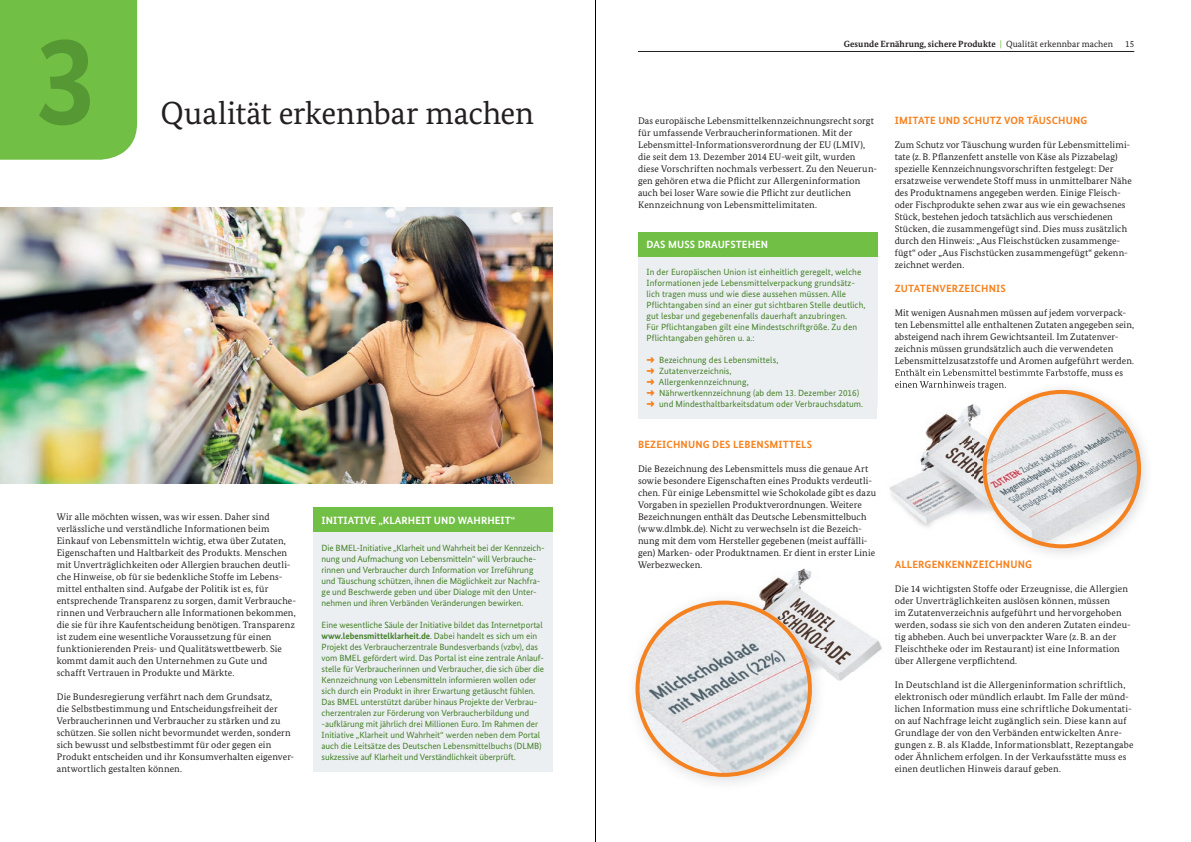
<style>
.page{position:relative;width:1191px;height:842px;background:#fff}
.page>*{position:absolute;margin:0;border:0;box-sizing:border-box;transform-origin:0 0}
.t1{font:700 127.6px "Bundes Sans";color:#569834}
.t2{font:32px "Bundes Serif";letter-spacing:-.01em;color:#231f20}
.t3{font:700 10.5px "Bundes Sans";letter-spacing:.015em;color:#f58220}
.t4{font:700 10.5px "Bundes Sans";letter-spacing:.005em;color:#fff}
.t5{font:9.5px/12px "Bundes Serif";letter-spacing:.01em;color:#231f20}
.t6{font:9px/11px "Bundes Sans";letter-spacing:-.005em;color:#45802a}
.t7{font:700 9px "Bundes Serif";letter-spacing:.005em;color:#231f20}
.t8{font:9px "Bundes Serif";color:#231f20}
.s1{font-weight:700}
.s2{font-weight:400;color:#71bf44}
.s3{font-weight:400}
</style>
<div class="page">
<img style="left:797px;top:568px;width:15px;height:4px">
<img style="left:762px;top:572px;width:50px;height:18px">
<img style="left:826px;top:607px;width:56px;height:74px">
<div style="left:638px;top:253px;width:239px;height:166px;background:#ebeff1"></div>
<div style="left:638px;top:232px;width:239px;height:24px;background:#71bf44"></div>
<div style="left:0;top:0;width:137px;height:160px;background:#71bf44"></div>
<hr style="left:638px;top:51px;width:496px;height:1px;background:#231f20">
<div style="left:313px;top:529px;width:240px;height:243px;background:#ebeff1"></div>
<div style="left:313px;top:508px;width:240px;height:24px;background:#71bf44"></div>
<img style="left:634px;top:600px;width:183px;height:183px">
<img style="left:714px;top:590px;width:112px;height:29px">
<img style="left:810px;top:619px;width:16px;height:29px">
<img style="left:812px;top:648px;width:14px;height:57px">
<img style="left:635px;top:603px;width:79px;height:174px">
<img style="left:733px;top:601px;width:61px;height:2px">
<img style="left:810px;top:635px;width:2px;height:70px">
<img style="left:637px;top:603px;width:173px;height:172px">
<div style="left:635px;top:601px;width:177px;height:176px;border:4px solid #f58220;border-radius:50%"></div>
<img style="left:877px;top:372px;width:96px;height:155px">
<img style="left:973px;top:408px;width:1px;height:105px">
<img style="left:895px;top:372px;width:173px;height:5px">
<img style="left:895px;top:381px;width:79px;height:9px">
<img style="left:1038px;top:389px;width:108px;height:165px">
<img style="left:974px;top:560px;width:57px;height:1px">
<img style="left:974px;top:389px;width:94px;height:26px">
<img style="left:974px;top:415px;width:8px;height:98px">
<img style="left:1036px;top:548px;width:32px;height:2px">
<img style="left:974px;top:382px;width:32px;height:8px">
<img style="left:998px;top:390px;width:55px;height:2px">
<img style="left:982px;top:435px;width:2px;height:78px">
<img style="left:1031px;top:546px;width:22px;height:2px">
<img style="left:984px;top:392px;width:155px;height:154px">
<div style="left:982px;top:390px;width:159px;height:158px;border:4px solid #f58220;border-radius:50%"></div>
<img style="left:0;top:208px;width:553px;height:276px">
<hr style="left:595px;top:0;width:1px;height:842px;background:#010000">
<h1 class="t1" style="left:34px;top:2px;width:65px">3</h1>
<h2 class="t2" style="left:161px;top:93px;width:375px">Qualität erkennbar machen</h2>
<p class="t5" style="left:57px;top:510px;width:241px">Wir alle möchten wissen, was wir essen. Daher sind verlässliche und verständliche Informationen beim Einkauf von Lebensmitteln wichtig, etwa über Zutaten, Eigenschaften und Haltbarkeit des Produkts. Menschen mit Unverträglichkeiten oder Allergien brauchen deutli&shy;che Hinweise, ob für sie bedenkliche Stoffe im Lebens&shy;mittel enthalten sind. Aufgabe der Politik ist es, für entsprechende Transparenz zu sorgen, damit Verbrauche&shy;rinnen und Verbrauchern alle Informationen bekommen, die sie für ihre Kaufentscheidung benötigen. Transparenz ist zudem eine wesentliche Voraussetzung für einen funktionierenden Preis- und Qualitätswettbewerb. Sie kommt damit auch den Unternehmen zu Gute und schafft Vertrauen in Produkte und Märkte.</p>
<p class="t5" style="left:57px;top:690px;width:239px">Die Bundesregierung verfährt nach dem Grundsatz,<br>die Selbstbestimmung und Entscheidungsfreiheit der Verbraucherinnen und Verbraucher zu stärken und zu schützen. Sie sollen nicht bevormundet werden, sondern sich bewusst und selbstbestimmt für oder gegen ein Produkt entscheiden und ihr Konsumverhalten eigenver&shy;antwortlich gestalten können.</p>
<p class="t4" style="left:322px;top:514px;width:195px">INITIATIVE „KLARHEIT UND WAHRHEIT“</p>
<p class="t6" style="left:321px;top:542px;width:225px">Die BMEL-Initiative „Klarheit und Wahrheit bei der Kennzeich&shy;nung und Aufmachung von Lebensmitteln“ will Verbrauche&shy;rinnen und Verbraucher durch Information vor Irreführung und Täuschung schützen, ihnen die Möglichkeit zur Nachfra&shy;ge und Beschwerde geben und über Dialoge mit den Unter&shy;nehmen und ihren Verbänden Veränderungen bewirken.</p>
<p class="t6" style="left:321px;top:619px;width:224px">Eine wesentliche Säule der Initiative bildet das Internetportal <span class="s1">www.lebensmittelklarheit.de</span>. Dabei handelt es sich um ein Projekt des Verbraucherzentrale Bundesverbands (vzbv), das vom BMEL gefördert wird. Das Portal ist eine zentrale Anlauf&shy;stelle für Verbraucherinnen und Verbraucher, die sich über die Kennzeichnung von Lebensmitteln informieren wollen oder sich durch ein Produkt in ihrer Erwartung getäuscht fühlen.<br>Das BMEL unterstützt darüber hinaus Projekte der Verbrau&shy;cherzentralen zur Förderung von Verbraucherbildung und -aufklärung mit jährlich drei Millionen Euro. Im Rahmen der Initiative „Klarheit und Wahrheit“ werden neben dem Portal auch die Leitsätze des Deutschen Lebensmittelbuchs (DLMB) sukzessive auf Klarheit und Verständlichkeit überprüft.</p>
<p class="t7" style="left:844px;top:38px;width:271px">Gesunde Ernährung, sichere Produkte <span class="s2">|</span> <span class="s3">Qualität erkennbar machen</span></p>
<p class="t8" style="left:1125px;top:38px;width:11px">15</p>
<p class="t5" style="left:638px;top:114px;width:241px">Das europäische Lebensmittelkennzeichnungsrecht sorgt für umfassende Verbraucherinformationen. Mit der Lebensmittel-Informationsverordnung der EU (LMIV), die seit dem 13. Dezember 2014 EU-weit gilt, wurden diese Vorschriften nochmals verbessert. Zu den Neuerun&shy;gen gehören etwa die Pflicht zur Allergeninformation auch bei loser Ware sowie die Pflicht zur deutlichen Kennzeichnung von Lebensmittelimitaten.</p>
<p class="t4" style="left:646px;top:238px;width:123px">DAS MUSS DRAUFSTEHEN</p>
<p class="t6" style="left:646px;top:266px;width:220px">In der Europäischen Union ist einheitlich geregelt, welche Informationen jede Lebensmittelverpackung grundsätz&shy;lich tragen muss und wie diese aussehen müssen. Alle Pflichtangaben sind an einer gut sichtbaren Stelle deutlich, gut lesbar und gegebenenfalls dauerhaft anzubringen.<br>Für Pflichtangaben gilt eine Mindestschriftgröße. Zu den Pflichtangaben gehören u. a.:</p>
<p class="t6" style="left:659px;top:354px;width:206px">Bezeichnung des Lebensmittels,<br>Zutatenverzeichnis,<br>Allergenkennzeichnung,<br>Nährwertkennzeichnung (ab dem 13. Dezember 2016) und Mindesthaltbarkeitsdatum oder Verbrauchsdatum.</p>
<p class="t3" style="left:638px;top:438px;width:175px">BEZEICHNUNG DES LEBENSMITTELS</p>
<p class="t5" style="left:638px;top:462px;width:240px">Die Bezeichnung des Lebensmittels muss die genaue Art sowie besondere Eigenschaften eines Produkts verdeutli&shy;chen. Für einige Lebensmittel wie Schokolade gibt es dazu Vorgaben in speziellen Produktverordnungen. Weitere Bezeichnungen enthält das Deutsche Lebensmittelbuch (www.dlmbk.de). Nicht zu verwechseln ist die Bezeich&shy;nung mit dem vom Hersteller gegebenen (meist auffälli&shy;gen) Marken- oder Produktnamen. Er dient in erster Linie Werbezwecken.</p>
<p class="t3" style="left:894px;top:114px;width:194px">IMITATE UND SCHUTZ VOR TÄUSCHUNG</p>
<p class="t5" style="left:894px;top:138px;width:239px">Zum Schutz vor Täuschung wurden für Lebensmittelimi&shy;tate (z. B. Pflanzenfett anstelle von Käse als Pizzabelag) spezielle Kennzeichnungsvorschriften festgelegt: Der ersatzweise verwendete Stoff muss in unmittelbarer Nähe des Produktnamens angegeben werden. Einige Fleisch&shy;oder Fischprodukte sehen zwar aus wie ein gewachsenes Stück, bestehen jedoch tatsächlich aus verschiedenen Stücken, die zusammengefügt sind. Dies muss zusätzlich durch den Hinweis: „Aus Fleischstücken zusammenge&shy;fügt“ oder „Aus Fischstücken zusammengefügt“ gekenn&shy;zeichnet werden.</p>
<p class="t3" style="left:894px;top:282px;width:113px">ZUTATENVERZEICHNIS</p>
<p class="t5" style="left:894px;top:306px;width:241px">Mit wenigen Ausnahmen müssen auf jedem vorverpack&shy;ten Lebensmittel alle enthaltenen Zutaten angegeben sein, absteigend nach ihrem Gewichtsanteil. Im Zutatenver&shy;zeichnis müssen grundsätzlich auch die verwendeten Lebensmittelzusatzstoffe und Aromen aufgeführt werden.<br>Enthält ein Lebensmittel bestimmte Farbstoffe, muss es</p>
<p class="t3" style="left:894px;top:558px;width:139px">ALLERGENKENNZEICHNUNG</p>
<p class="t5" style="left:894px;top:582px;width:238px">Die 14 wichtigsten Stoffe oder Erzeugnisse, die Allergien oder Unverträglichkeiten auslösen können, müssen<br>im Zutatenverzeichnis aufgeführt und hervorgehoben werden, sodass sie sich von den anderen Zutaten eindeu&shy;tig abheben. Auch bei unverpackter Ware (z. B. an der Fleischtheke oder im Restaurant) ist eine Information über Allergene verpflichtend.</p>
<p class="t5" style="left:894px;top:678px;width:240px">In Deutschland ist die Allergeninformation schriftlich, elektronisch oder mündlich erlaubt. Im Falle der münd&shy;lichen Information muss eine schriftliche Dokumentati&shy;on auf Nachfrage leicht zugänglich sein. Diese kann auf Grundlage der von den Verbänden entwickelten Anre&shy;gungen z. B. als Kladde, Informationsblatt, Rezeptangabe oder Ähnlichem erfolgen. In der Verkaufsstätte muss es einen deutlichen Hinweis darauf geben.</p>
</div>
